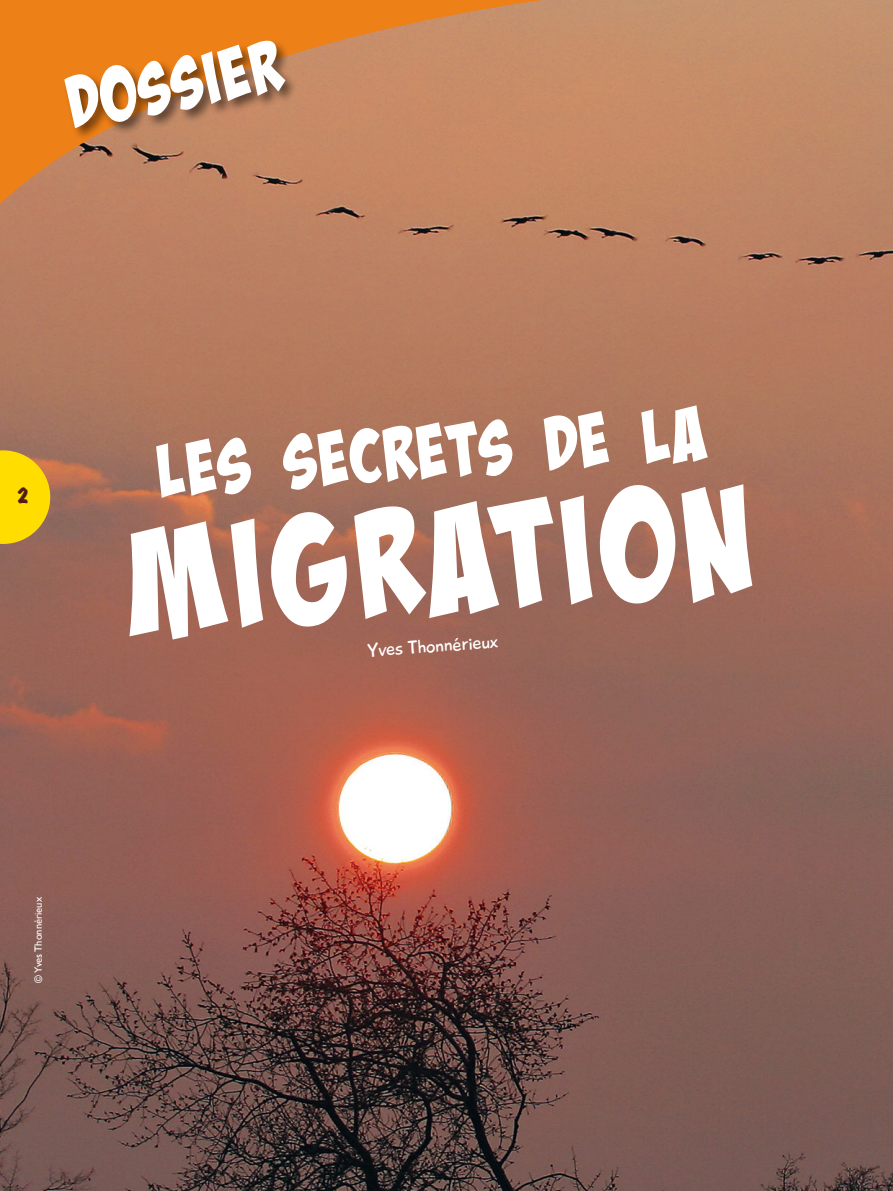
<style>
.page{position:relative;width:893px;height:1191px;background:#fff}
.page>*{position:absolute;margin:0;border:0;box-sizing:border-box;transform-origin:0 0}
.t1{font:150px "Bada Boom Pro BB";color:#fff}
.t2{font:75px "Bada Boom Pro BB";color:#fff}
.t3{font:72px "Bada Boom Pro BB";color:#fff}
.t4{font:24px "Dom Bold BT";color:#511d13}
.t5{font:19.5px "Playtime With Hot Toddies";color:#fff}
.t6{font:10.5px "Gill Sans";color:#fff}
</style>
<div class="page">
<img style="left:0;top:0;width:893px;height:1191px">
<svg style="left:0;top:450px;width:50px;height:94px;background:#ecc612"></svg>
<svg style="left:0;top:0;width:758px;height:229px;background:#ca8758"></svg>
<div style="left:63px;top:39px;width:236px;height:103px;background:#000;opacity:.5"></div>
<p class="t3" style="left:60px;top:62px;width:219px;rotate:-10deg">dossier</p>
<p class="t4" style="left:17px;top:480px;width:13px">2</p>
<p class="t2" style="left:152px;top:427px;width:553px;rotate:-4deg">Les secrets de la</p>
<p class="t1" style="left:118px;top:494px;width:631px;rotate:-4deg">migration</p>
<p class="t5" style="left:367px;top:638px;width:132px;rotate:-4deg">Yves Thonnérieux</p>
<p class="t6" style="left:32px;top:982px;width:87px;rotate:-90deg">© Yves Thonnérieux</p>
</div>
